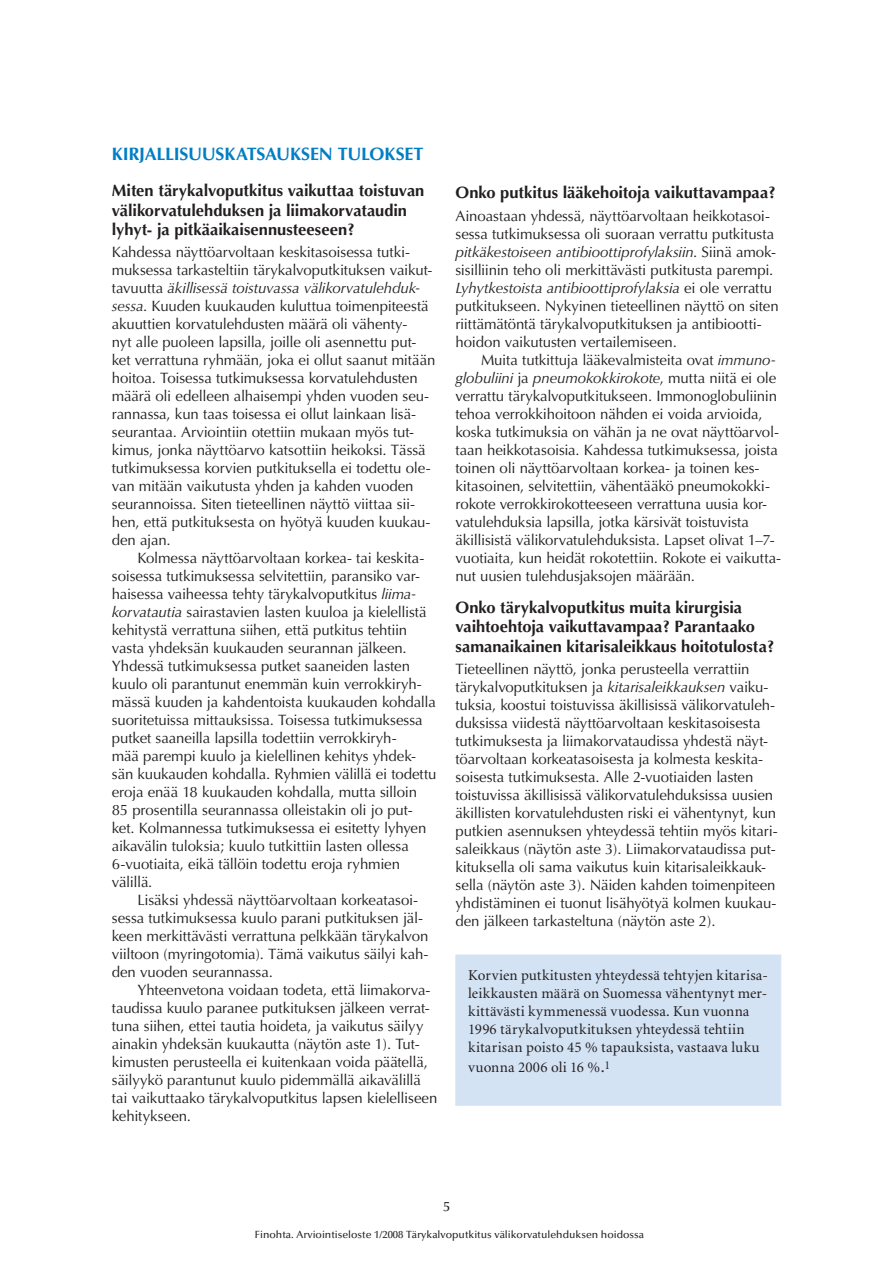
<style>
.page{position:relative;width:893px;height:1263px;background:#fff}
.page>*{position:absolute;margin:0;border:0;box-sizing:border-box;transform-origin:0 0}
.t1{font:700 18px "Optima";letter-spacing:-.015em;color:#007ec5}
.t2{font:700 16.5px/19.5px "Optima";color:#231f20}
.t3{font:15px/18px "Optima";letter-spacing:-.01em;color:#231f20}
.t4{font:15px/18px "Minion";letter-spacing:.01em;color:#231f20}
.t5{font:500 13.5px "Optima";color:#231f20}
.t6{font:500 10.5px "Optima";color:#231f20}
.s1{font-style:italic}
.s2{font-size:16.5px}
</style>
<div class="page">
<div style="left:455px;top:955px;width:326px;height:151px;background:#d4e3f4"></div>
<p class="t1" style="left:112px;top:143px;width:313px">KIRJALLISUUSKATSAUKSEN TULOKSET</p>
<p class="t2" style="left:112px;top:181px;width:314px">Miten tärykalvoputkitus vaikuttaa toistuvan välikorvatulehduksen ja liimakorvataudin lyhyt- ja pitkäaikaisennusteeseen?</p>
<p class="t3" style="left:112px;top:243px;width:325px">Kahdessa näyttöarvoltaan keskitasoisessa tutki&shy;muksessa tarkasteltiin tärykalvoputkituksen vaikut&shy;tavuutta <span class="s1">äkillisessä toistuvassa välikorvatulehduk&shy;sessa</span>. Kuuden kuukauden kuluttua toimenpiteestä akuuttien korvatulehdusten määrä oli vähenty-<br>nyt alle puoleen lapsilla, joille oli asennettu put&shy;ket verrattuna ryhmään, joka ei ollut saanut mitään hoitoa. Toisessa tutkimuksessa korvatulehdusten määrä oli edelleen alhaisempi yhden vuoden seu&shy;rannassa, kun taas toisessa ei ollut lainkaan lisä&shy;seurantaa. Arviointiin otettiin mukaan myös tut&shy;kimus, jonka näyttöarvo katsottiin heikoksi. Tässä tutkimuksessa korvien putkituksella ei todettu ole&shy;van mitään vaikutusta yhden ja kahden vuoden seurannoissa. Siten tieteellinen näyttö viittaa sii&shy;hen, että putkituksesta on hyötyä kuuden kuukau&shy;den ajan.</p>
<p class="t3" style="left:112px;top:549px;width:326px;text-indent:26px">Kolmessa näyttöarvoltaan korkea- tai keskita&shy;soisessa tutkimuksessa selvitettiin, paransiko var&shy;haisessa vaiheessa tehty tärykalvoputkitus <span class="s1">liima&shy;korvatautia</span> sairastavien lasten kuuloa ja kielellistä kehitystä verrattuna siihen, että putkitus tehtiin vasta yhdeksän kuukauden seurannan jälkeen.<br>Yhdessä tutkimuksessa putket saaneiden lasten kuulo oli parantunut enemmän kuin verrokkiryh&shy;mässä kuuden ja kahdentoista kuukauden kohdalla suoritetuissa mittauksissa. Toisessa tutkimuksessa putket saaneilla lapsilla todettiin verrokkiryh-<br>mää parempi kuulo ja kielellinen kehitys yhdek&shy;sän kuukauden kohdalla. Ryhmien välillä ei todettu eroja enää 18 kuukauden kohdalla, mutta silloin 85 prosentilla seurannassa olleistakin oli jo put&shy;ket. Kolmannessa tutkimuksessa ei esitetty lyhyen aikavälin tuloksia; kuulo tutkittiin lasten ollessa 6-vuotiaita, eikä tällöin todettu eroja ryhmien välillä.</p>
<p class="t3" style="left:112px;top:891px;width:318px;text-indent:25px">Lisäksi yhdessä näyttöarvoltaan korkeatasoi&shy;sessa tutkimuksessa kuulo parani putkituksen jäl&shy;keen merkittävästi verrattuna pelkkään tärykalvon viiltoon (myringotomia). Tämä vaikutus säilyi kah&shy;den vuoden seurannassa.</p>
<p class="t3" style="left:112px;top:981px;width:327px;text-indent:26px">Yhteenvetona voidaan todeta, että liimakorva&shy;taudissa kuulo paranee putkituksen jälkeen verrat&shy;tuna siihen, ettei tautia hoideta, ja vaikutus säilyy ainakin yhdeksän kuukautta (näytön aste 1). Tut&shy;kimusten perusteella ei kuitenkaan voida päätellä, säilyykö parantunut kuulo pidemmällä aikavälillä tai vaikuttaako tärykalvoputkitus lapsen kielelliseen kehitykseen.</p>
<p class="t2" style="left:455px;top:183px;width:322px">Onko putkitus lääkehoitoja vaikuttavampaa?</p>
<p class="t3" style="left:455px;top:207px;width:325px">Ainoastaan yhdessä, näyttöarvoltaan heikkotasoi&shy;sessa tutkimuksessa oli suoraan verrattu putkitusta <span class="s1">pitkäkestoiseen antibioottiprofylaksiin</span>. Siinä amok&shy;sisilliinin teho oli merkittävästi putkitusta parempi.<br><span class="s1">Lyhytkestoista antibioottiprofylaksia</span> ei ole verrattu putkitukseen. Nykyinen tieteellinen näyttö on siten riittämätöntä tärykalvoputkituksen ja antibiootti&shy;hoidon vaikutusten vertailemiseen.</p>
<p class="t3" style="left:455px;top:351px;width:327px;text-indent:26px">Muita tutkittuja lääkevalmisteita ovat <span class="s1">immuno&shy;globuliini</span> ja <span class="s1">pneumokokkirokote</span>, mutta niitä ei ole verrattu tärykalvoputkitukseen. Immonoglobuliinin tehoa verrokkihoitoon nähden ei voida arvioida, koska tutkimuksia on vähän ja ne ovat näyttöarvol&shy;taan heikkotasoisia. Kahdessa tutkimuksessa, joista toinen oli näyttöarvoltaan korkea- ja toinen kes&shy;kitasoinen, selvitettiin, vähentääkö pneumokokki&shy;rokote verrokkirokotteeseen verrattuna uusia kor&shy;vatulehduksia lapsilla, jotka kärsivät toistuvista äkillisistä välikorvatulehduksista. Lapset olivat 1–7- vuotiaita, kun heidät rokotettiin. Rokote ei vaikutta&shy;nut uusien tulehdusjaksojen määrään.</p>
<p class="t2" style="left:455px;top:598px;width:320px">Onko tärykalvoputkitus muita kirurgisia vaihtoehtoja vaikuttavampaa? Parantaako samanaikainen kitarisaleikkaus hoitotulosta?</p>
<p class="t3" style="left:455px;top:660px;width:324px">Tieteellinen näyttö, jonka perusteella verrattiin tärykalvoputkituksen ja <span class="s1">kitarisaleikkauksen</span> vaiku&shy;tuksia, koostui toistuvissa äkillisissä välikorvatuleh&shy;duksissa viidestä näyttöarvoltaan keskitasoisesta tutkimuksesta ja liimakorvataudissa yhdestä näyt&shy;töarvoltaan korkeatasoisesta ja kolmesta keskita&shy;soisesta tutkimuksesta. Alle 2-vuotiaiden lasten toistuvissa äkillisissä välikorvatulehduksissa uusien äkillisten korvatulehdusten riski ei vähentynyt, kun putkien asennuksen yhteydessä tehtiin myös kitari&shy;saleikkaus (näytön aste 3). Liimakorvataudissa put&shy;kituksella oli sama vaikutus kuin kitarisaleikkauk&shy;sella (näytön aste 3). Näiden kahden toimenpiteen yhdistäminen ei tuonut lisähyötyä kolmen kuukau&shy;den jälkeen tarkasteltuna (näytön aste 2).</p>
<p class="t4" style="left:468px;top:967px;width:301px">Korvien putkitusten yhteydessä tehtyjen kitarisa&shy;leikkausten määrä on Suomessa vähentynyt mer&shy;kittävästi kymmenessä vuodessa. Kun vuonna 1996 tärykalvoputkituksen yhteydessä tehtiin kitarisan poisto 45 % tapauksista, vastaava luku</p>
<p class="t4" style="left:468px;top:1058px;width:144px">vuonna 2006 oli 16 %<span class="s2">.</span><sup>1</sup></p>
<p class="t5" style="left:443px;top:1199px;width:8px">5</p>
<p class="t6" style="left:255px;top:1229px;width:391px">Finohta. Arviointiseloste 1/2008 Tärykalvoputkitus välikorvatulehduksen hoidossa</p>
</div>
